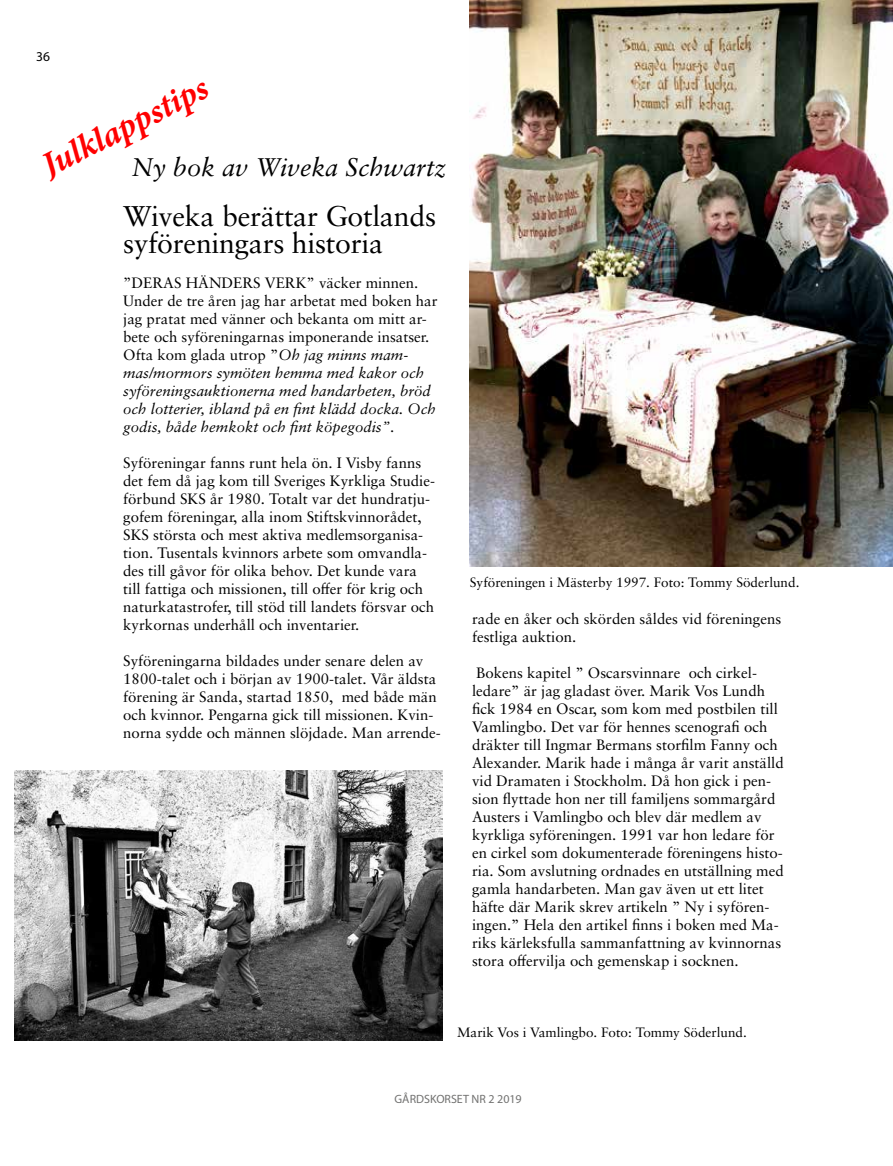
<style>
.page{position:relative;width:893px;height:1166px;background:#fff}
.page>*{position:absolute;margin:0;border:0;box-sizing:border-box;transform-origin:0 0}
.t1{font:italic 700 34.5px "Minion Pro";color:#f00}
.t2{font:28.5px/27px "Sabon LT Pro";letter-spacing:-.01em;color:#000}
.t3{font:italic 25.5px "Sabon LT Pro";color:#000}
.t4{font:15px/18px "Sabon LT Pro";color:#000}
.t5{font:13.5px "Sabon LT Pro";color:#000}
.t6{font:13.5px "Myriad Pro";color:#000}
.t7{font:12px "Myriad Pro";color:#727271}
.s1{font-style:italic}
</style>
<div class="page">
<img style="left:470px;top:0;width:423px;height:566px">
<img style="left:14px;top:770px;width:428px;height:269px">
<p class="t6" style="left:36px;top:48px;width:15px">36</p>
<h1 class="t1" style="left:33px;top:146px;width:183px;rotate:-27deg">Julklappstips</h1>
<h3 class="t3" style="left:132px;top:151px;width:316px">Ny bok av Wiveka Schwartz</h3>
<h2 class="t2" style="left:123px;top:202px;width:314px">Wiveka berättar Gotlands syföreningars historia</h2>
<p class="t4" style="left:123px;top:273px;width:316px">”DERAS HÄNDERS VERK” väcker minnen.<br>Under de tre åren jag har arbetat med boken har jag pratat med vänner och bekanta om mitt ar&shy;bete och syföreningarnas imponerande insatser.<br>Ofta kom glada utrop ”<span class="s1">Oh jag minns mam&shy;mas/mormors symöten hemma med kakor och syföreningsauktionerna med handarbeten, bröd och lotterier, ibland på en fint klädd docka. Och godis, både hemkokt och fint köpegodis”</span>.</p>
<p class="t4" style="left:123px;top:453px;width:313px">Syföreningar fanns runt hela ön. I Visby fanns det fem då jag kom till Sveriges Kyrkliga Studie&shy;förbund SKS år 1980. Totalt var det hundratju&shy;gofem föreningar, alla inom Stiftskvinnorådet, SKS största och mest aktiva medlemsorganisa&shy;tion. Tusentals kvinnors arbete som omvandla&shy;des till gåvor för olika behov. Det kunde vara till fattiga och missionen, till offer för krig och naturkatastrofer, till stöd till landets försvar och kyrkornas underhåll och inventarier.</p>
<p class="t4" style="left:123px;top:651px;width:319px">Syföreningarna bildades under senare delen av 1800-talet och i början av 1900-talet. Vår äldsta förening är Sanda, startad 1850, med både män och kvinnor. Pengarna gick till missionen. Kvin&shy;norna sydde och männen slöjdade. Man arrende-</p>
<p class="t5" style="left:470px;top:573px;width:331px">Syföreningen i Mästerby 1997. Foto: Tommy Söderlund.</p>
<p class="t4" style="left:472px;top:608px;width:311px">rade en åker och skörden såldes vid föreningens festliga auktion.</p>
<p class="t4" style="left:472px;top:662px;width:313px">Bokens kapitel ” Oscarsvinnare och cirkel&shy;ledare” är jag gladast över. Marik Vos Lundh fick 1984 en Oscar, som kom med postbilen till Vamlingbo. Det var för hennes scenografi och dräkter till Ingmar Bermans storfilm Fanny och Alexander. Marik hade i många år varit anställd vid Dramaten i Stockholm. Då hon gick i pen&shy;sion flyttade hon ner till familjens sommargård Austers i Vamlingbo och blev där medlem av kyrkliga syföreningen. 1991 var hon ledare för en cirkel som dokumenterade föreningens histo&shy;ria. Som avslutning ordnades en utställning med gamla handarbeten. Man gav även ut ett litet häfte där Marik skrev artikeln ” Ny i syfören&shy;ingen.” Hela den artikel finns i boken med Ma&shy;riks kärleksfulla sammanfattning av kvinnornas stora offervilja och gemenskap i socknen.</p>
<p class="t5" style="left:457px;top:1023px;width:291px">Marik Vos i Vamlingbo. Foto: Tommy Söderlund.</p>
<p class="t7" style="left:395px;top:1091px;width:129px">GÅRDSKORSET NR 2 2019</p>
</div>
